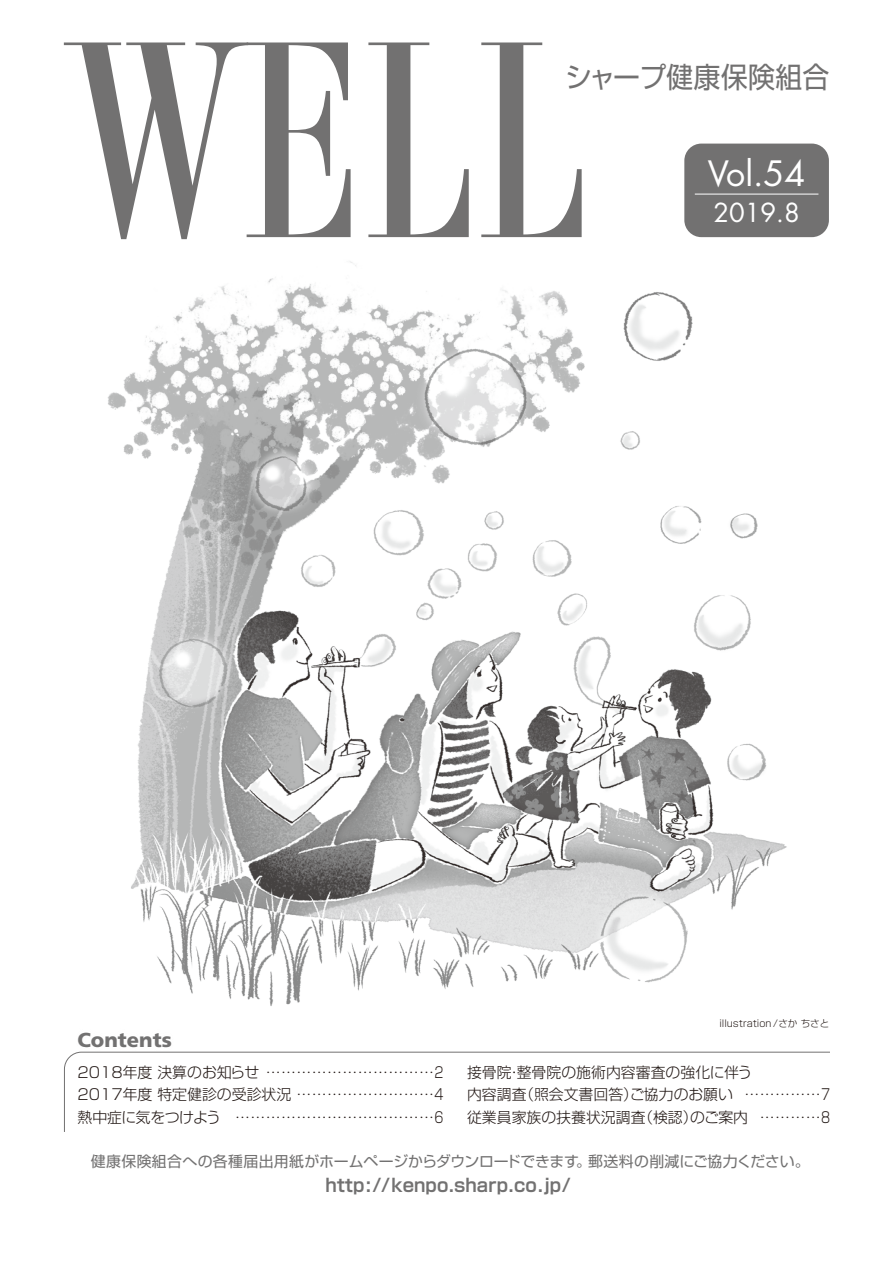
<style>
.page{position:relative;width:893px;height:1263px;background:#fff}
.page>*{position:absolute;margin:0;border:0;box-sizing:border-box;transform-origin:0 0}
.t1{font:34.05px "Futura Std";color:#fff}
.t2{font:28.65px "Shin Go Pro";letter-spacing:.01em;color:#727171;scale:.94 1}
.t3{font:25.5px "Futura Std";color:#fff}
.t4{font:900 20.25px "Frutiger LT Std";color:#727171}
.t5{font:700 18px "Shin Go Pro De";color:#727171}
.t6{font:300 14.85px/22.4px "Shin Go Pro";color:#221815;text-align:justify}
.t7{font:14.85px "Shin Go Pro";letter-spacing:-.005em;color:#727171}
.t8{font:300 9.6px "Shin Go Pro";color:#221815}
</style>
<div class="page">
<img style="left:108px;top:230px;width:683px;height:776px">
<svg style="left:64px;top:42px;width:287px;height:197px"></svg>
<svg style="left:368px;top:42px;width:101px;height:195px"></svg>
<svg style="left:481px;top:42px;width:101px;height:195px"></svg>
<div style="left:684px;top:144px;width:145px;height:93px;background:#727171;border-radius:17px"></div>
<hr style="left:695px;top:194px;width:123px;height:1px;background:#fff">
<svg style="left:64px;top:1051px;width:766px;height:81px"></svg>
<h2 class="t2" style="left:565px;top:54px;width:283px">シャープ健康保険組合</h2>
<h1 class="t1" style="left:708px;top:152px;width:99px">Vol.54</h1>
<h3 class="t3" style="left:713px;top:196px;width:88px">2019.8</h3>
<h3 class="t4" style="left:78px;top:1028px;width:96px">Contents</h3>
<p class="t6" style="left:78px;top:1059px;width:368px">2018年度 決算のお知らせ ……………………………2<br>2017年度 特定健診の受診状況 ………………………4熱中症に気をつけよう</p>
<p class="t6" style="left:235px;top:1104px;width:210px">…………………………………6</p>
<p class="t8" style="left:719px;top:1016px;width:111px">illustration /さか ちさと</p>
<p class="t6" style="left:467px;top:1059px;width:287px;text-align:left">接骨院・整骨院の施術内容審査の強化に伴う内容調査（照会文書回答）ご協力のお願い<br>従業員家族の扶養状況調査（検認）のご案内</p>
<p class="t6" style="left:745px;top:1082px;width:87px;text-align:right">……………7 …………8</p>
<p class="t7" style="left:91px;top:1149px;width:720px">健康保険組合への各種届出用紙がホームページからダウンロードできます。郵送料の削減にご協力ください。</p>
<p class="t5" style="left:326px;top:1170px;width:247px">http://kenpo.sharp.co.jp/</p>
</div>
